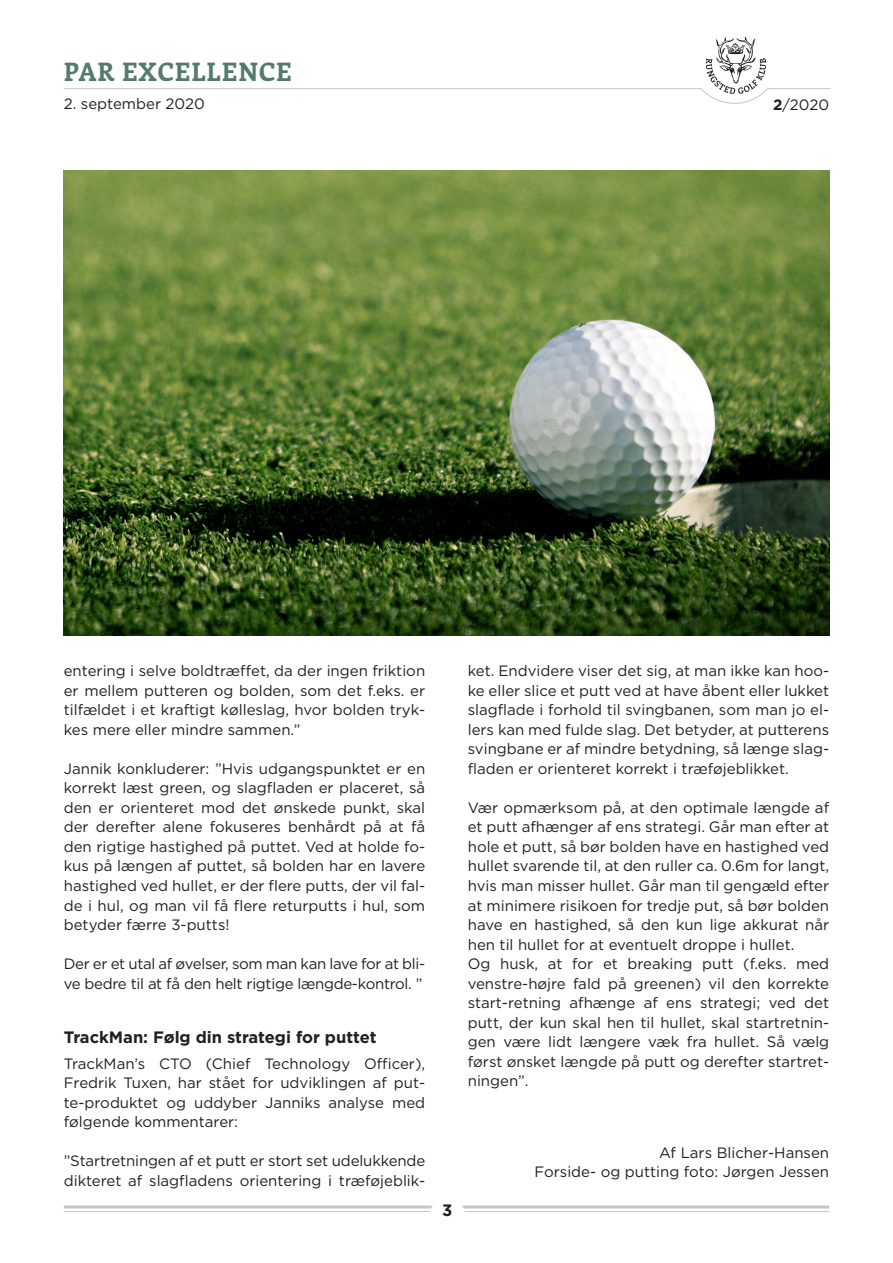
<style>
.page{position:relative;width:893px;height:1263px;background:#fff}
.page>*{position:absolute;margin:0;border:0;box-sizing:border-box;transform-origin:0 0}
.t1{font:700 25.5px "Enriqueta";letter-spacing:.04em;color:#547a6d}
.t2{font:700 16.5px "Gotham";color:#231f20}
.t3{font:15px/19.5px "Gotham";color:#231f20;text-align:justify}
.t4{font:15px/19.5px "Gotham";letter-spacing:-.02em;color:#231f20}
.s1{font-weight:700}
</style>
<div class="page">
<hr style="left:64px;top:1211px;width:765px;height:1px;background:#c5c5c6">
<hr style="left:64px;top:1205px;width:765px;height:3px;background:#c5c5c6">
<div style="left:429px;top:1198px;width:36px;height:35px;background:#fff;border-radius:50%"></div>
<svg style="left:63px;top:37px;width:768px;height:67px"></svg>
<img style="left:64px;top:170px;width:765px;height:465px">
<p class="t1" style="left:64px;top:54px;width:230px">PAR EXCELLENCE</p>
<p class="t3" style="left:64px;top:93px;width:143px">2. september 2020</p>
<p class="t3" style="left:773px;top:94px;width:57px"><span class="s1">2</span>/2020</p>
<p class="t3" style="left:64px;top:661px;width:363px">entering i selve boldtræffet, da der ingen friktion er mellem putteren og bolden, som det f.eks. er tilfældet i et kraftigt kølleslag, hvor bolden tryk&shy;kes mere eller mindre sammen.”</p>
<p class="t3" style="left:64px;top:759px;width:363px">Jannik konkluderer: ”Hvis udgangspunktet er en korrekt læst green, og slagfladen er placeret, så den er orienteret mod det ønskede punkt, skal der derefter alene fokuseres benhårdt på at få den rigtige hastighed på puttet. Ved at holde fo&shy;kus på længen af puttet, så bolden har en lavere hastighed ved hullet, er der flere putts, der vil fal&shy;de i hul, og man vil få flere returputts i hul, som betyder færre 3-putts!</p>
<p class="t4" style="left:64px;top:954px;width:363px">Der er et utal af øvelser, som man kan lave for at bli&shy;ve bedre til at få den helt rigtige længde-kontrol. ”</p>
<p class="t2" style="left:64px;top:1026px;width:314px">TrackMan: Følg din strategi for puttet</p>
<p class="t3" style="left:64px;top:1053px;width:363px">TrackMan’s CTO (Chief Technology Officer), Fredrik Tuxen, har stået for udviklingen af put&shy;te-produktet og uddyber Janniks analyse med følgende kommentarer:</p>
<p class="t3" style="left:64px;top:1151px;width:363px">”Startretningen af et putt er stort set udelukkende dikteret af slagfladens orientering i træføjeblik-</p>
<p class="t3" style="left:468px;top:661px;width:363px">ket. Endvidere viser det sig, at man ikke kan hoo&shy;ke eller slice et putt ved at have åbent eller lukket slagflade i forhold til svingbanen, som man jo el&shy;lers kan med fulde slag. Det betyder, at putterens svingbane er af mindre betydning, så længe slag&shy;fladen er orienteret korrekt i træføjeblikket.</p>
<p class="t3" style="left:468px;top:798px;width:363px">Vær opmærksom på, at den optimale længde af et putt afhænger af ens strategi. Går man efter at hole et putt, så bør bolden have en hastighed ved hullet svarende til, at den ruller ca. 0.6m for langt, hvis man misser hullet. Går man til gengæld efter at minimere risikoen for tredje put, så bør bolden have en hastighed, så den kun lige akkurat når hen til hullet for at eventuelt droppe i hullet.</p>
<p class="t3" style="left:468px;top:954px;width:363px">Og husk, at for et breaking putt (f.eks. med venstre-højre fald på greenen) vil den korrekte start-retning afhænge af ens strategi; ved det putt, der kun skal hen til hullet, skal startretnin&shy;gen være lidt længere væk fra hullet. Så vælg først ønsket længde på putt og derefter startret&shy;ningen”.</p>
<p class="t2" style="left:442px;top:1199px;width:12px">3</p>
<p class="t3" style="left:659px;top:1142px;width:172px">Af Lars Blicher-Hansen</p>
<p class="t3" style="left:534px;top:1162px;width:296px">Forside- og putting foto: Jørgen Jessen</p>
</div>
